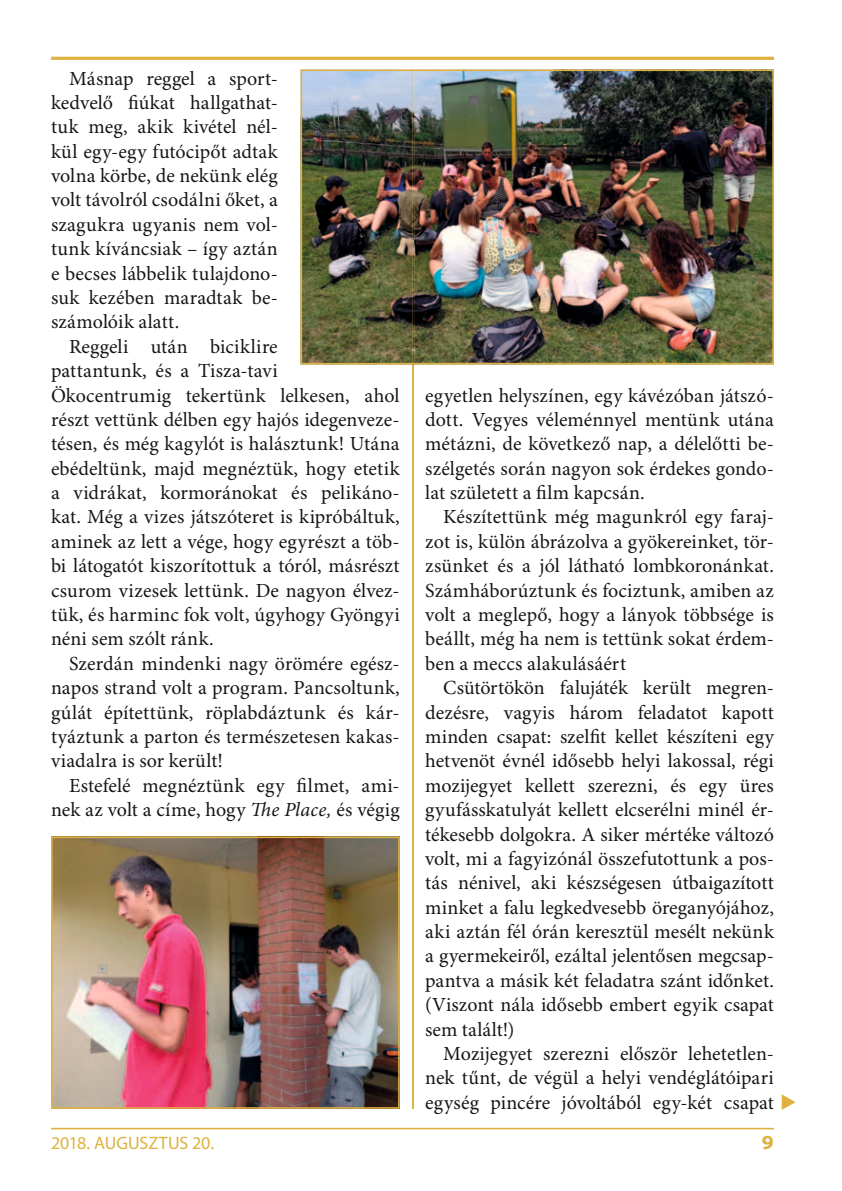
<style>
.page{position:relative;width:842px;height:1191px;background:#fff}
.page>*{position:absolute;margin:0;border:0;box-sizing:border-box;transform-origin:0 0}
.t1{font:20px/24.4px "Minion Pro";letter-spacing:.005em;color:#151616;text-align:justify}
.t2{font:700 semi-expanded 20px "Myriad Pro";color:#deb140}
.t3{font:18px "Myriad Pro";letter-spacing:-.005em;color:#deb140}
.s1{font-style:italic}
.s2{font-family:"European Pi Three";color:#deb140}
</style>
<div class="page">
<hr style="left:51px;top:1127px;width:723px;height:2px;background:#deb140">
<hr style="left:412px;top:69px;width:2px;height:1039px;background:#deb140">
<hr style="left:51px;top:57px;width:723px;height:3px;background:#deb140">
<img style="left:303px;top:72px;width:468px;height:289px">
<img style="left:412px;top:72px;width:2px;height:289px">
<div style="left:300px;top:69px;width:474px;height:295px;border:2px solid #deb140"></div>
<img style="left:54px;top:839px;width:343px;height:266px">
<div style="left:51px;top:836px;width:349px;height:272px;border:2px solid #deb140"></div>
<p class="t1" style="left:51px;top:68px;width:228px;text-indent:18px">Másnap reggel a sport&shy;kedvelő fiúkat hallgathat&shy;tuk meg, akik kivétel nél&shy;kül egy-egy futócipőt adtak volna körbe, de nekünk elég volt távolról csodálni őket, a szagukra ugyanis nem vol&shy;tunk kíváncsiak – így aztán e becses lábbelik tulajdono&shy;suk kezében maradtak be&shy;számolóik alatt.</p>
<p class="t1" style="left:51px;top:336px;width:350px;text-align:left;text-indent:18px">Reggeli után biciklire<br>pattantunk, és a Tisza-tavi Ökocentrumig tekertünk lelkesen, ahol részt vettünk délben egy hajós idegenveze&shy;tésen, és még kagylót is halásztunk! Utána ebédeltünk, majd megnéztük, hogy etetik a vidrákat, kormoránokat és pelikáno&shy;kat. Még a vizes játszóteret is kipróbáltuk, aminek az lett a vége, hogy egyrészt a töb&shy;bi látogatót kiszorítottuk a tóról, másrészt csurom vizesek lettünk. De nagyon élvez&shy;tük, és harminc fok volt, úgyhogy Gyöngyi néni sem szólt ránk.</p>
<p class="t1" style="left:51px;top:653px;width:350px;text-indent:18px">Szerdán mindenki nagy örömére egész&shy;napos strand volt a program. Pancsoltunk, gúlát építettünk, röplabdáztunk és kár&shy;tyáztunk a parton és természetesen kakas&shy;viadalra is sor került!</p>
<p class="t1" style="left:51px;top:775px;width:350px;text-align:right">Estefelé megnéztünk egy filmet, ami&shy;nek az volt a címe, hogy <span class="s1">The Place,</span> és végig</p>
<p class="t1" style="left:425px;top:385px;width:350px">egyetlen helyszínen, egy kávézóban játszó&shy;dott. Vegyes véleménnyel mentünk utána métázni, de következő nap, a délelőtti be&shy;szélgetés során nagyon sok érdekes gondo&shy;lat született a film kapcsán.</p>
<p class="t1" style="left:425px;top:507px;width:350px;text-indent:18px">Készítettünk még magunkról egy faraj&shy;zot is, külön ábrázolva a gyökereinket, tör&shy;zsünket és a jól látható lombkoronánkat.<br>Számháborúztunk és fociztunk, amiben az volt a meglepő, hogy a lányok többsége is beállt, még ha nem is tettünk sokat érdem&shy;ben a meccs alakulásáért</p>
<p class="t1" style="left:425px;top:677px;width:350px;text-indent:18px">Csütörtökön falujáték került megren&shy;dezésre, vagyis három feladatot kapott minden csapat: szelfit kellet készíteni egy hetvenöt évnél idősebb helyi lakossal, régi mozijegyet kellett szerezni, és egy üres gyufásskatulyát kellett elcserélni minél ér&shy;tékesebb dolgokra. A siker mértéke változó volt, mi a fagyizónál összefutottunk a pos&shy;tás nénivel, aki készségesen útbaigazított minket a falu legkedvesebb öreganyójához, aki aztán fél órán keresztül mesélt nekünk a gyermekeiről, ezáltal jelentősen megcsap&shy;pantva a másik két feladatra szánt időnket. (Viszont nála idősebb embert egyik csapat sem talált!)</p>
<p class="t1" style="left:425px;top:1043px;width:350px;text-align:right">Mozijegyet szerezni először lehetetlen&shy;nek tűnt, de végül a helyi vendéglátóipari</p>
<p class="t1" style="left:425px;top:1092px;width:373px">egység pincére jóvoltából egy-két csapat <span class="s2">-</span></p>
<p class="t3" style="left:51px;top:1136px;width:165px">2018. AUGUSZTUS 20.</p>
<p class="t2" style="left:762px;top:1135px;width:13px">9</p>
</div>
